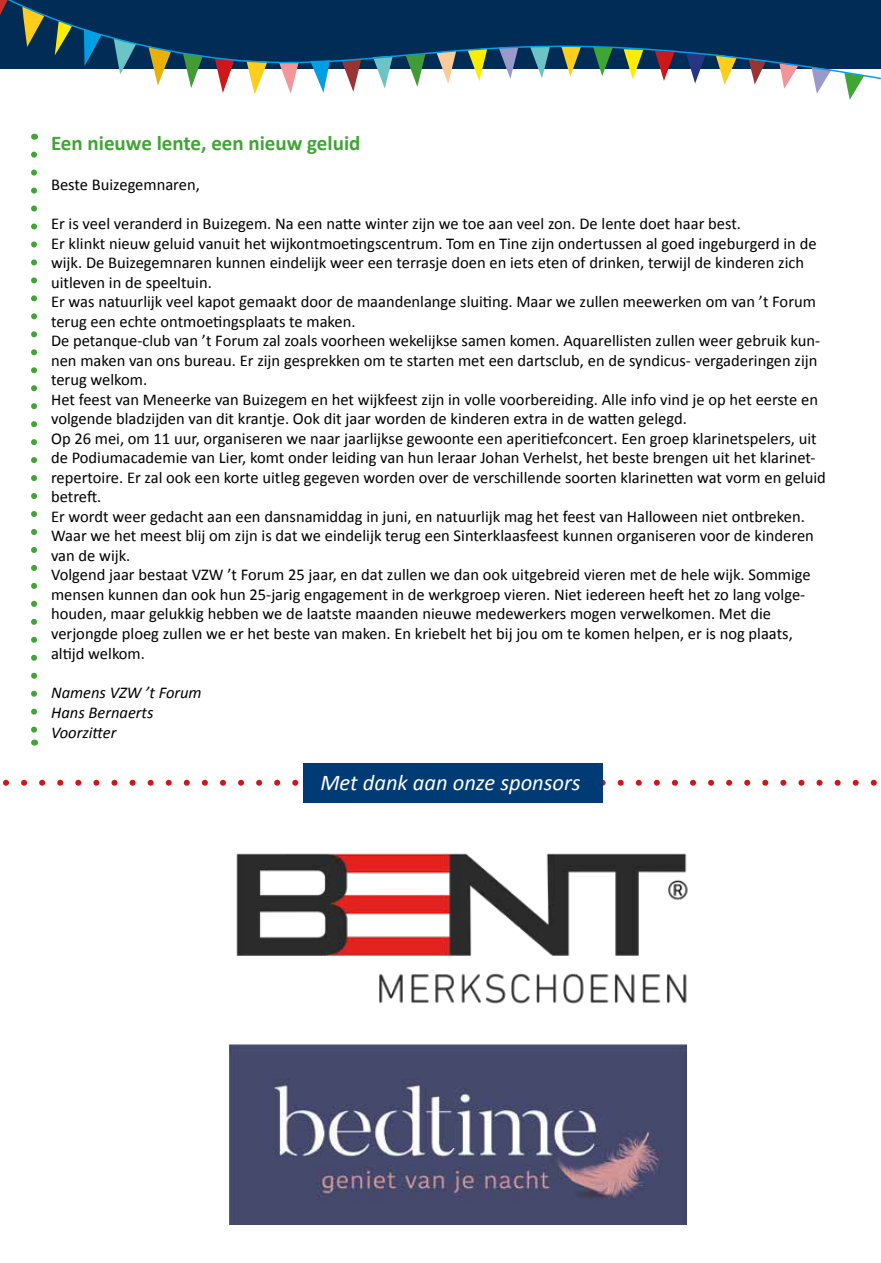
<style>
.page{position:relative;width:881px;height:1263px;background:#fff}
.page>*{position:absolute;margin:0;border:0;box-sizing:border-box;transform-origin:0 0}
.t1{font:italic 22.5px "Calibri";color:#fff}
.t2{font:700 21px "Calibri";color:#3fa535}
.t3{font:16.5px/19.5px "Calibri";color:#000}
.t4{font:italic 16.5px/19.8px "Calibri";color:#000}
</style>
<div class="page">
<svg style="left:31px;top:155px;width:6px;height:590px"></svg>
<svg style="left:3px;top:780px;width:874px;height:6px"></svg>
<div style="left:303px;top:763px;width:299px;height:39px;background:#003b75"></div>
<svg style="left:156px;top:80px;width:4px;height:5px"></svg>
<svg style="left:189px;top:80px;width:5px;height:8px"></svg>
<svg style="left:219px;top:80px;width:9px;height:13px"></svg>
<svg style="left:251px;top:80px;width:10px;height:15px"></svg>
<svg style="left:285px;top:80px;width:9px;height:14px"></svg>
<svg style="left:349px;top:80px;width:8px;height:12px"></svg>
<svg style="left:381px;top:80px;width:6px;height:9px"></svg>
<svg style="left:415px;top:80px;width:4px;height:7px"></svg>
<svg style="left:723px;top:80px;width:4px;height:5px"></svg>
<svg style="left:814px;top:80px;width:11px;height:14px"></svg>
<svg style="left:845px;top:80px;width:17px;height:20px"></svg>
<svg style="left:782px;top:80px;width:8px;height:9px"></svg>
<svg style="left:318px;top:80px;width:8px;height:13px"></svg>
<svg style="left:0;top:0;width:880px;height:80px;background:#2d516b"></svg>
<img style="left:229px;top:1044px;width:457px;height:180px">
<img style="left:236px;top:853px;width:452px;height:151px">
<p class="t2" style="left:51px;top:129px;width:311px">Een nieuwe lente, een nieuw geluid</p>
<p class="t3" style="left:51px;top:174px;width:150px">Beste Buizegemnaren,</p>
<p class="t3" style="left:51px;top:214px;width:776px">Er is veel veranderd in Buizegem. Na een natte winter zijn we toe aan veel zon. De lente doet haar best.<br>Er klinkt nieuw geluid vanuit het wijkontmoetingscentrum. Tom en Tine zijn ondertussen al goed ingeburgerd in de wijk. De Buizegemnaren kunnen eindelijk weer een terrasje doen en iets eten of drinken, terwijl de kinderen zich uitleven in de speeltuin.<br>Er was natuurlijk veel kapot gemaakt door de maandenlange sluiting. Maar we zullen meewerken om van ’t Forum terug een echte ontmoetingsplaats te maken.<br>De petanque-club van ’t Forum zal zoals voorheen wekelijkse samen komen. Aquarellisten zullen weer gebruik kun&shy;nen maken van ons bureau. Er zijn gesprekken om te starten met een dartsclub, en de syndicus- vergaderingen zijn terug welkom.<br>Het feest van Meneerke van Buizegem en het wijkfeest zijn in volle voorbereiding. Alle info vind je op het eerste en volgende bladzijden van dit krantje. Ook dit jaar worden de kinderen extra in de watten gelegd.<br>Op 26 mei, om 11 uur, organiseren we naar jaarlijkse gewoonte een aperitiefconcert. Een groep klarinetspelers, uit de Podiumacademie van Lier, komt onder leiding van hun leraar Johan Verhelst, het beste brengen uit het klarinet&shy;repertoire. Er zal ook een korte uitleg gegeven worden over de verschillende soorten klarinetten wat vorm en geluid betreft.<br>Er wordt weer gedacht aan een dansnamiddag in juni, en natuurlijk mag het feest van Halloween niet ontbreken.<br>Waar we het meest blij om zijn is dat we eindelijk terug een Sinterklaasfeest kunnen organiseren voor de kinderen van de wijk.<br>Volgend jaar bestaat VZW ’t Forum 25 jaar, en dat zullen we dan ook uitgebreid vieren met de hele wijk. Sommige mensen kunnen dan ook hun 25-jarig engagement in de werkgroep vieren. Niet iedereen heeft het zo lang volge&shy;houden, maar gelukkig hebben we de laatste maanden nieuwe medewerkers mogen verwelkomen. Met die verjongde ploeg zullen we er het beste van maken. En kriebelt het bij jou om te komen helpen, er is nog plaats, altijd welkom.</p>
<p class="t4" style="left:51px;top:682px;width:152px">Namens VZW ’t Forum<br>Hans Bernaerts<br>Voorzitter</p>
<h1 class="t1" style="left:320px;top:767px;width:262px">Met dank aan onze sponsors</h1>
</div>
